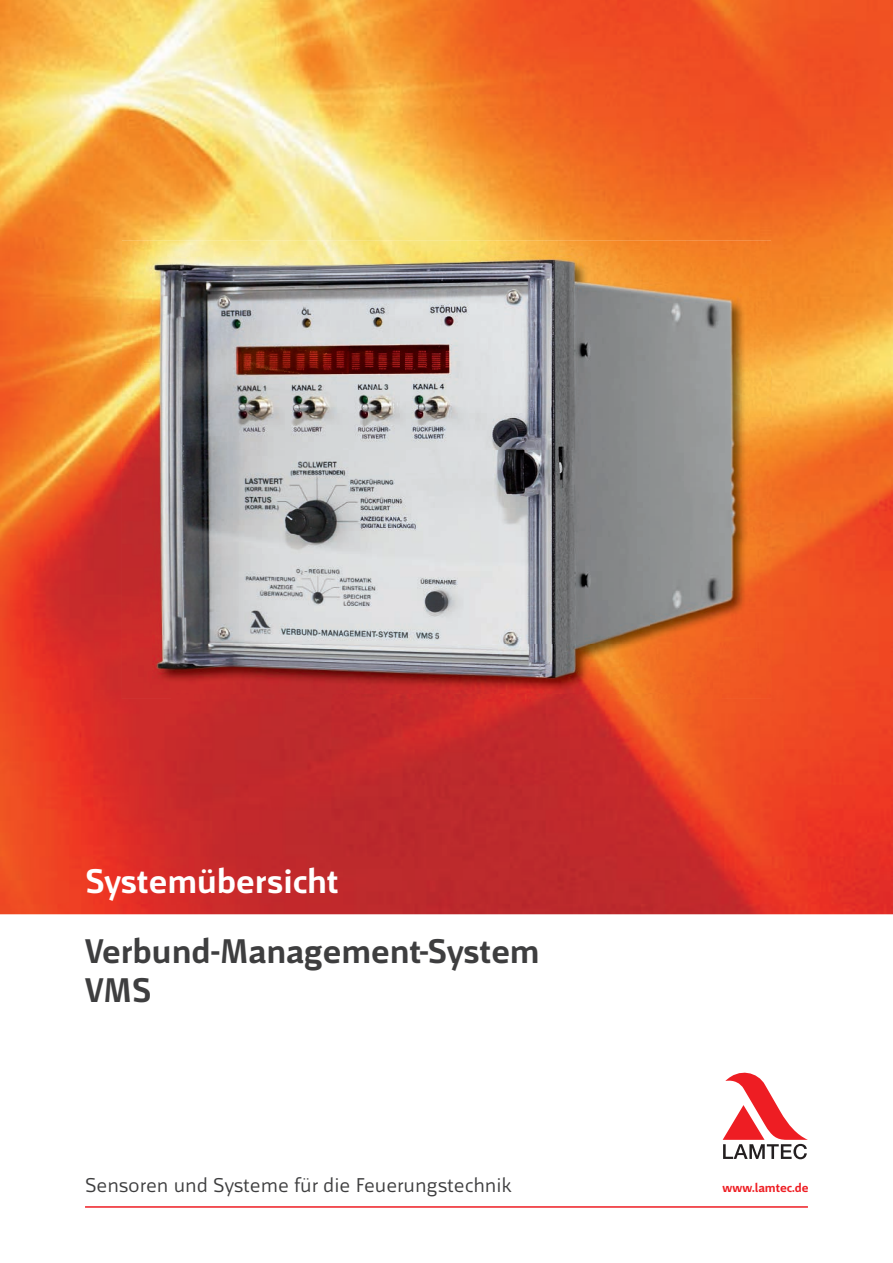
<style>
.page{position:relative;width:893px;height:1263px;background:#fff}
.page>*{position:absolute;margin:0;border:0;box-sizing:border-box;transform-origin:0 0}
.t1{font:700 36px/39px "Mr Jones";color:#3e3e3f}
.t2{font:700 36px "Mr Jones";color:#fff}
.t3{font:21px "Mr Jones";color:#3e3e3f}
.t4{font:700 13.2px "Mr Jones";color:#ee1d23}
</style>
<div class="page">
<img style="left:0;top:0;width:893px;height:914px">
<svg style="left:723px;top:1072px;width:85px;height:87px"></svg>
<hr style="left:85px;top:1206px;width:723px;height:2px;background:#ee1d23">
<img style="left:122px;top:240px;width:649px;height:51px">
<img style="left:122px;top:291px;width:49px;height:408px">
<img style="left:721px;top:291px;width:50px;height:408px">
<img style="left:171px;top:692px;width:550px;height:7px">
<img style="left:153px;top:258px;width:596px;height:434px">
<h1 class="t2" style="left:85px;top:862px;width:255px">Systemübersicht</h1>
<h1 class="t1" style="left:85px;top:931px;width:456px">Verbund-Management-System<br>VMS</h1>
<p class="t3" style="left:85px;top:1173px;width:428px">Sensoren und Systeme für die Feuerungstechnik</p>
<p class="t4" style="left:722px;top:1180px;width:88px">www.lamtec.de</p>
</div>
